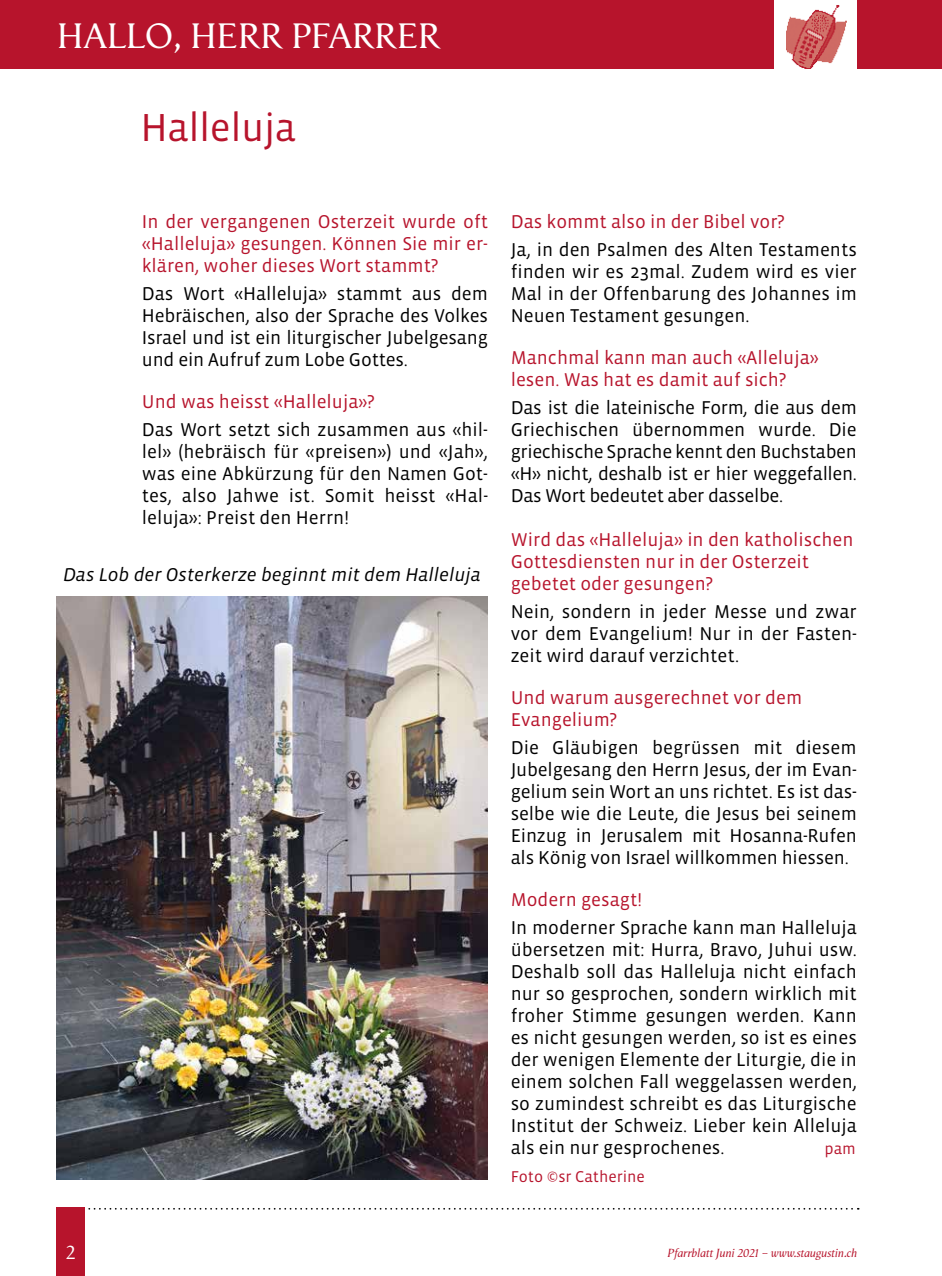
<style>
.page{position:relative;width:942px;height:1276px;background:#fff}
.page>*{position:absolute;margin:0;border:0;box-sizing:border-box;transform-origin:0 0}
.t1{font:40px "Vista Sans";letter-spacing:-.01em;color:#b7142c}
.t2{font:36px "Vega";color:#fff}
.t3{font:20px "Vega";color:#fff}
.t4{font:19px/22px "Vista Sans";color:#000;text-align:justify}
.t5{font:19px/22px "Vista Sans";color:#b7142c}
.t6{font:italic 19px "Vista Sans";color:#000}
.t7{font:16px "Vista Sans";color:#b7142c}
.t8{font:italic 12px "Vega";color:#b7142c}
</style>
<div class="page">
<svg style="left:88px;top:1208px;width:770px;height:1px"></svg>
<div style="left:57px;top:1208px;width:28px;height:68px;background:#b7142c"></div>
<hr style="left:941px;top:0;width:1px;height:68px;background:#b7142c">
<div style="left:0;top:0;width:941px;height:68px;background:#b7142c"></div>
<div style="left:774px;top:0;width:82px;height:76px;background:#fff"></div>
<img style="left:786px;top:5px;width:59px;height:63px">
<img style="left:57px;top:597px;width:430px;height:582px">
<h2 class="t2" style="left:57px;top:15px;width:385px">HALLO, HERR PFARRER</h2>
<h1 class="t1" style="left:140px;top:107px;width:157px">Halleluja</h1>
<p class="t5" style="left:142px;top:210px;width:347px;text-align:justify">In der vergangenen Osterzeit wurde oft «Halleluja» gesungen. Können Sie mir er&shy;klären, woher dieses Wort stammt?</p>
<p class="t4" style="left:142px;top:283px;width:347px">Das Wort «Halleluja» stammt aus dem Hebräischen, also der Sprache des Volkes Israel und ist ein liturgischer Jubelgesang und ein Aufruf zum Lobe Gottes.</p>
<p class="t5" style="left:142px;top:391px;width:234px">Und was heisst «Halleluja»?</p>
<p class="t4" style="left:142px;top:419px;width:347px">Das Wort setzt sich zusammen aus «hil&shy;lel» (hebräisch für «preisen») und «Jah», was eine Abkürzung für den Namen Got&shy;tes, also Jahwe ist. Somit heisst «Hal&shy;leluja»: Preist den Herrn!</p>
<p class="t6" style="left:63px;top:565px;width:419px">Das Lob der Osterkerze beginnt mit dem Halleluja</p>
<p class="t5" style="left:510px;top:211px;width:275px">Das kommt also in der Bibel vor?</p>
<p class="t4" style="left:510px;top:239px;width:347px">Ja, in den Psalmen des Alten Testaments finden wir es 23mal. Zudem wird es vier Mal in der Offenbarung des Johannes im Neuen Testament gesungen.</p>
<p class="t5" style="left:510px;top:347px;width:309px">Manchmal kann man auch «Alleluja» lesen. Was hat es damit auf sich?</p>
<p class="t4" style="left:510px;top:397px;width:347px">Das ist die lateinische Form, die aus dem Griechischen übernommen wurde. Die griechische Sprache kennt den Buchstaben «H» nicht, deshalb ist er hier weggefallen.<br>Das Wort bedeutet aber dasselbe.</p>
<p class="t5" style="left:510px;top:529px;width:344px">Wird das «Halleluja» in den katholischen<br>Gottesdiensten nur in der Osterzeit gebetet oder gesungen?</p>
<p class="t4" style="left:510px;top:601px;width:347px">Nein, sondern in jeder Messe und zwar vor dem Evangelium! Nur in der Fasten&shy;zeit wird darauf verzichtet.</p>
<p class="t5" style="left:510px;top:687px;width:293px">Und warum ausgerechnet vor dem<br>Evangelium?</p>
<p class="t4" style="left:510px;top:737px;width:347px">Die Gläubigen begrüssen mit diesem Jubelgesang den Herrn Jesus, der im Evan&shy;gelium sein Wort an uns richtet. Es ist das&shy;selbe wie die Leute, die Jesus bei seinem Einzug in Jerusalem mit Hosanna-Rufen als König von Israel willkommen hiessen.</p>
<p class="t5" style="left:510px;top:889px;width:133px">Modern gesagt!</p>
<p class="t4" style="left:510px;top:917px;width:347px">In moderner Sprache kann man Halleluja übersetzen mit: Hurra, Bravo, Juhui usw.<br>Deshalb soll das Halleluja nicht einfach nur so gesprochen, sondern wirklich mit froher Stimme gesungen werden. Kann es nicht gesungen werden, so ist es eines der wenigen Elemente der Liturgie, die in einem solchen Fall weggelassen werden, so zumindest schreibt es das Liturgische Institut der Schweiz. Lieber kein Alleluja als ein nur gesprochenes.</p>
<p class="t7" style="left:824px;top:1140px;width:33px">pam</p>
<p class="t7" style="left:510px;top:1168px;width:136px">Foto ©sr Catherine</p>
<p class="t3" style="left:66px;top:1240px;width:12px">2</p>
<p class="t8" style="left:667px;top:1245px;width:191px">Pfarrblatt Juni 2021 – www.staugustin.ch</p>
</div>
